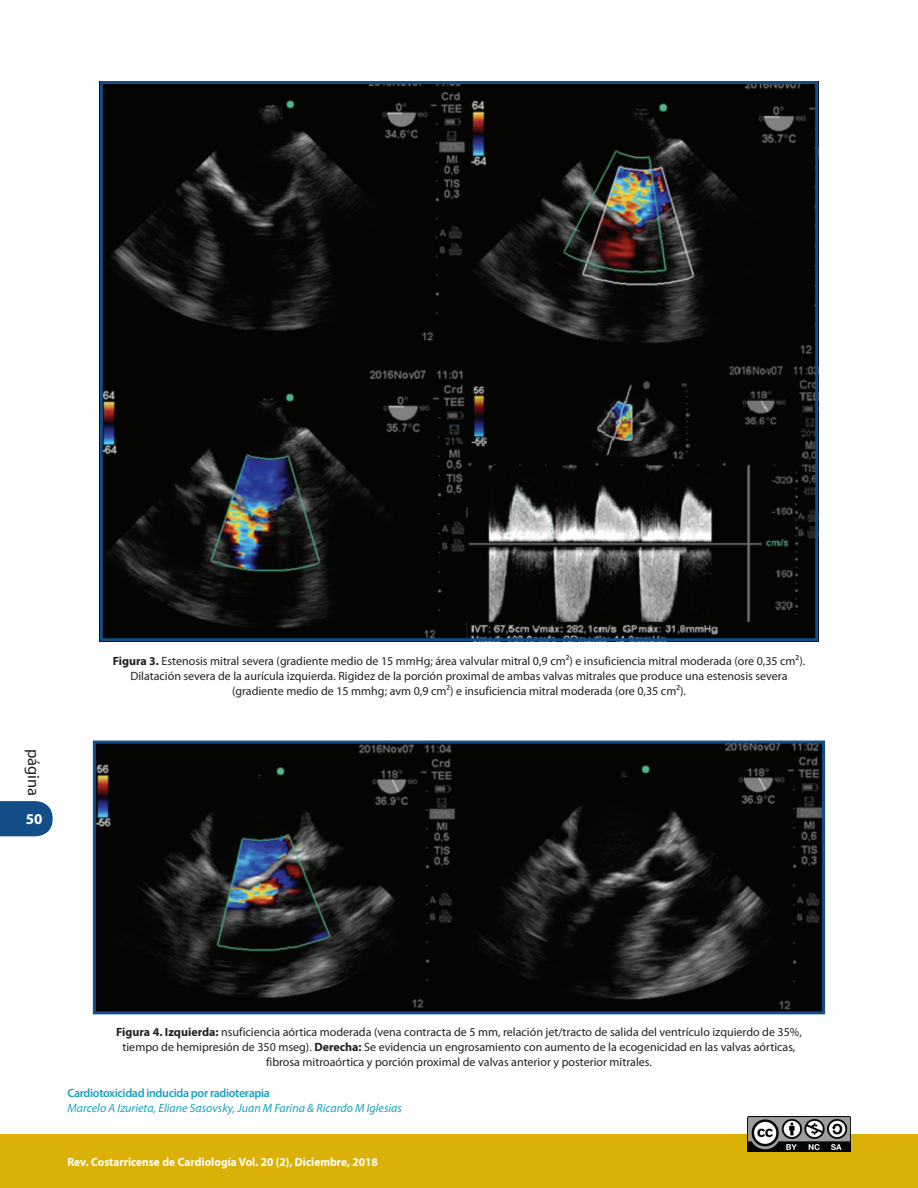
<style>
.page{position:relative;width:918px;height:1188px;background:#fff}
.page>*{position:absolute;margin:0;border:0;box-sizing:border-box;transform-origin:0 0}
.t1{font:16.5px "Myriad Pro";color:#231f20}
.t2{font:700 15px "Myriad Pro";color:#fff}
._08_1-Pie_de_página{font:600 12.15px "Myriad Pro";letter-spacing:-.03em;color:#18a1c1}
._16-Pie_de_Figura{font:12px "Myriad Pro";color:#231f20}
._09_1-Pie_de_página{font:italic 12px "Myriad Pro";color:#18a1c1}
.t3{font:700 12px "Myriad Pro";color:#fff;scale:.95 1}
.s1{font-weight:700}
</style>
<div class="page">
<svg style="left:0;top:801px;width:53px;height:36px;background:#285d93"></svg>
<div style="left:0;top:1134px;width:917px;height:54px;background:#dbb108"></div>
<img style="left:748px;top:1116px;width:102px;height:36px">
<img style="left:104px;top:85px;width:710px;height:552px">
<div style="left:100px;top:81px;width:718px;height:560px;border:3px solid #134e89"></div>
<img style="left:97px;top:745px;width:724px;height:265px">
<div style="left:93px;top:741px;width:732px;height:273px;border:3px solid #134e89"></div>
<h1 class="t1" style="left:44px;top:749px;width:49px;rotate:90deg">página</h1>
<p class="t2" style="left:26px;top:810px;width:18px">50</p>
<p class="_16-Pie_de_Figura" style="left:113px;top:654px;width:694px"><span class="s1">Figura 3.</span> Estenosis mitral severa (gradiente medio de 15 mmHg; área valvular mitral 0,9 cm²) e insuficiencia mitral moderada (ore 0,35 cm²).</p>
<p class="_16-Pie_de_Figura" style="left:130px;top:669px;width:659px">Dilatación severa de la aurícula izquierda. Rigidez de la porción proximal de ambas valvas mitrales que produce una estenosis severa</p>
<p class="_16-Pie_de_Figura" style="left:232px;top:684px;width:455px">(gradiente medio de 15 mmhg; avm 0,9 cm²) e insuficiencia mitral moderada (ore 0,35 cm²).</p>
<p class="_16-Pie_de_Figura" style="left:116px;top:1024px;width:687px"><span class="s1">Figura 4. Izquierda:</span> nsuficiencia aórtica moderada (vena contracta de 5 mm, relación jet/tracto de salida del ventrículo izquierdo de 35%,</p>
<p class="_16-Pie_de_Figura" style="left:123px;top:1039px;width:674px">tiempo de hemipresión de 350 mseg). <span class="s1">Derecha:</span> Se evidencia un engrosamiento con aumento de la ecogenicidad en las valvas aórticas,</p>
<p class="_16-Pie_de_Figura" style="left:266px;top:1054px;width:387px">fibrosa mitroaórtica y porción proximal de valvas anterior y posterior mitrales.</p>
<p class="_08_1-Pie_de_página" style="left:68px;top:1085px;width:204px">Cardiotoxicidad inducida por radioterapia</p>
<p class="_09_1-Pie_de_página" style="left:68px;top:1101px;width:336px">Marcelo A Izurieta, Eliane Sasovsky, Juan M Farina &amp; Ricardo M Iglesias</p>
<p class="t3" style="left:68px;top:1154px;width:328px">Rev. Costarricense de Cardiología Vol. 20 (2), Diciembre, 2018</p>
</div>
